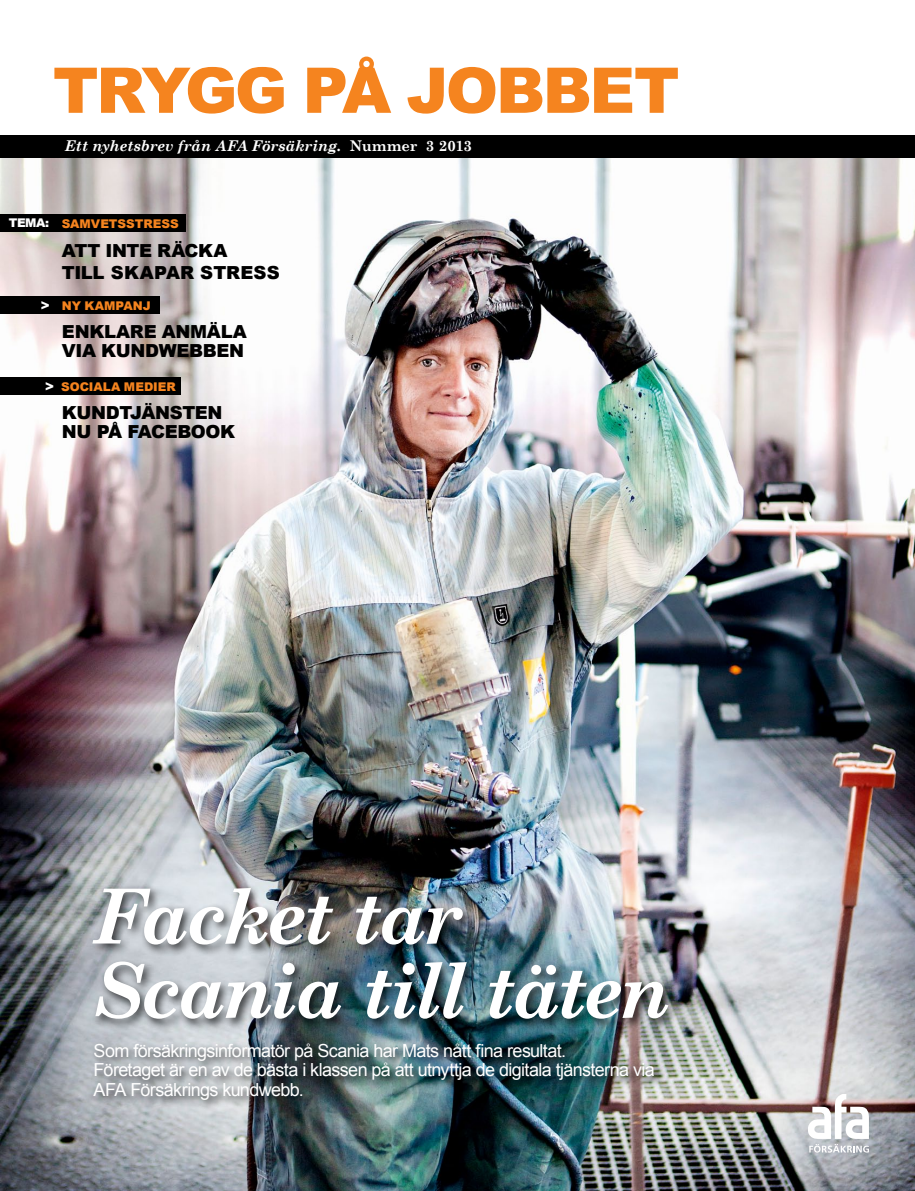
<style>
.page{position:relative;width:915px;height:1191px;background:#fff}
.page>*{position:absolute;margin:0;border:0;box-sizing:border-box;transform-origin:0 0}
.t1{font:italic 700 75.9px/74.1px "Century Schoolbook";letter-spacing:-.06em;color:#fff}
.t2{font:900 63px "Arial";letter-spacing:-.04em;color:#f5841f}
.t3{font:18px/19.5px "Arial";letter-spacing:-.035em;color:#fff}
.t4{font:900 18px/19.5px "Arial";letter-spacing:-.02em;color:#000}
.t5{font:italic 700 14.85px "Century Schoolbook";color:#fff}
.t6{font:900 13.5px "Arial";color:#fff}
.t7{font:900 12px "Arial";color:#f5841f}
.t8{font:900 12px "Arial";color:#fff}
.s1{font-style:normal}
</style>
<div class="page">
<img style="left:0;top:158px;width:914px;height:1033px">
<svg style="left:808px;top:1094px;width:59px;height:58px"></svg>
<div style="left:0;top:135px;width:914px;height:23px;background:#000"></div>
<div style="left:89px;top:884px;width:590px;height:147px;background:#000;opacity:.71"></div>
<div style="left:90px;top:1040px;width:575px;height:71px;background:#000;opacity:.75"></div>
<div style="left:0;top:215px;width:185px;height:17px;background:#000"></div>
<div style="left:0;top:378px;width:180px;height:17px;background:#000"></div>
<div style="left:0;top:297px;width:159px;height:17px;background:#000"></div>
<h2 class="t2" style="left:53px;top:55px;width:627px">TRYGG PÅ JOBBE T</h2>
<p class="t5" style="left:65px;top:136px;width:408px">Ett nyhetsbrev från AFA Försäkring. <span class="s1">Nummer 3 2013</span></p>
<p class="t8" style="left:9px;top:216px;width:42px">TEMA:</p>
<p class="t6" style="left:41px;top:297px;width:10px">&gt;</p>
<p class="t7" style="left:62px;top:217px;width:118px">SAMVETSSTRESS</p>
<p class="t4" style="left:62px;top:239px;width:219px;line-height:22.5px">ATT INTE RÄCKA<br>TILL SKAPAR STRESS</p>
<p class="t7" style="left:62px;top:298px;width:91px">NY KAMPANJ</p>
<p class="t4" style="left:62px;top:322px;width:186px">ENKLARE ANMÄLA<br>VIA KUNDWEBBEN</p>
<p class="t6" style="left:45px;top:379px;width:10px">&gt;</p>
<p class="t7" style="left:61px;top:379px;width:116px">SOCIALA MEDIER</p>
<p class="t4" style="left:62px;top:403px;width:174px">KUNDTJÄNSTEN<br>NU PÅ FACEBOOK</p>
<h1 class="t1" style="left:92px;top:877px;width:580px">Facket tar<br>Scania till täten</h1>
<p class="t3" style="left:94px;top:1040px;width:562px">Som försäkringsinformatör på Scania har Mats nått fina resultat.<br>Företaget är en av de bästa i klassen på att utnyttja de digitala tjänsterna via<br>AFA Försäkrings kundwebb.</p>
</div>
